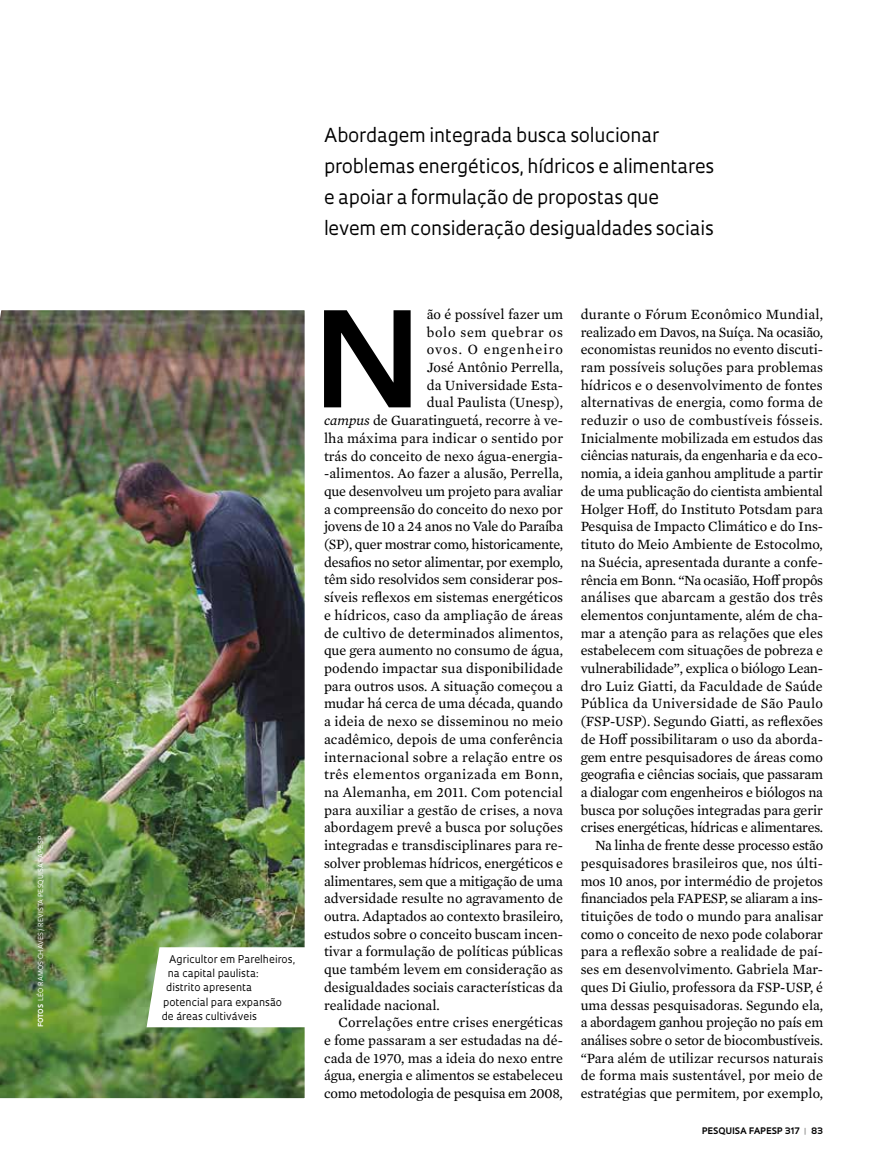
<style>
.page{position:relative;width:885px;height:1169px;background:#fff}
.page>*{position:absolute;margin:0;border:0;box-sizing:border-box;transform-origin:0 0}
.t1{font:800 137.1px "Avenir";color:#000}
.t2{font:18.75px/30.9px "Oculum";letter-spacing:-.01em;color:#000}
.t3{font:14.4px/17.7px "Mercury Text G2";color:#000;text-align:right}
.t4{font:14.4px "Mercury Text G2";letter-spacing:-.02em;color:#000}
.t5{font:14.4px "Mercury Text G2";letter-spacing:.02em;color:#000}
.t6{font:14.4px "Mercury Text G2";letter-spacing:.035em;color:#000}
.t7{font:14.4px "Mercury Text G2";letter-spacing:.05em;color:#000}
.t8{font:14.4px "Mercury Text G2";letter-spacing:.075em;color:#000}
.t9{font:10.35px "Oculum";color:#000}
.t10{font:700 8.7px "Oculum";letter-spacing:.015em;color:#000}
.t11{font:6.75px "Oculum";letter-spacing:.015em;color:#fff}
.s1{font-weight:700}
.s2{font-style:italic}
.s3{color:#9d9d9c}
</style>
<div class="page">
<img style="left:0;top:310px;width:305px;height:789px">
<svg style="left:147px;top:947px;width:158px;height:80px"></svg>
<p class="t11" style="left:36px;top:1027px;width:193px;rotate:-90deg"><span class="s1">FOTOS</span> LÉO RAMOS CHAVES /REVISTA PESQUISA FAPESP</p>
<p class="t9" style="left:169px;top:952px;width:127px">Agricultor em Parelheiros,</p>
<p class="t9" style="left:168px;top:966px;width:92px">na capital paulista:</p>
<p class="t9" style="left:166px;top:980px;width:87px">distrito apresenta</p>
<p class="t9" style="left:163px;top:995px;width:120px">potencial para expansão</p>
<p class="t9" style="left:162px;top:1009px;width:97px">de áreas cultiváveis</p>
<h2 class="t2" style="left:324px;top:119px;width:392px">Abordagem integrada busca solucionar problemas energéticos, hídricos e alimentares e apoiar a formulação de propostas que levem em consideração desigualdades sociais</h2>
<h1 class="t1" style="left:313px;top:278px;width:110px">N</h1>
<p class="t3" style="left:427px;top:304px;width:138px">ão é possível fazer um</p>
<p class="t7" style="left:427px;top:321px;width:138px">bolo sem quebrar os</p>
<p class="t8" style="left:427px;top:339px;width:138px">ovos. O engenheiro</p>
<p class="t3" style="left:427px;top:357px;width:138px">José Antônio Perrella,</p>
<p class="t3" style="left:427px;top:375px;width:138px">da Universidade Esta-</p>
<p class="t3" style="left:427px;top:393px;width:138px">dual Paulista (Unesp),</p>
<p class="t3" style="left:324px;top:411px;width:240px"><span class="s2">campus</span> de Guaratinguetá, recorre à ve-</p>
<p class="t3" style="left:324px;top:428px;width:241px">lha máxima para indicar o sentido por</p>
<p class="t3" style="left:324px;top:446px;width:240px">trás do conceito de nexo água-energia-</p>
<p class="t3" style="left:324px;top:464px;width:240px">-alimentos. Ao fazer a alusão, Perrella,</p>
<p class="t3" style="left:324px;top:481px;width:240px">que desenvolveu um projeto para avaliar</p>
<p class="t3" style="left:324px;top:499px;width:240px">a compreensão do conceito do nexo por</p>
<p class="t3" style="left:324px;top:517px;width:241px">jovens de 10 a 24 anos no Vale do Paraíba</p>
<p class="t4" style="left:324px;top:534px;width:241px">(SP), quer mostrar como, historicamente,</p>
<p class="t4" style="left:324px;top:551px;width:241px">desafios no setor alimentar, por exemplo,</p>
<p class="t3" style="left:324px;top:570px;width:240px">têm sido resolvidos sem considerar pos-</p>
<p class="t3" style="left:324px;top:588px;width:241px">síveis reflexos em sistemas energéticos</p>
<p class="t3" style="left:324px;top:605px;width:241px">e hídricos, caso da ampliação de áreas</p>
<p class="t3" style="left:324px;top:623px;width:241px">de cultivo de determinados alimentos,</p>
<p class="t3" style="left:324px;top:641px;width:240px">que gera aumento no consumo de água,</p>
<p class="t3" style="left:324px;top:658px;width:240px">podendo impactar sua disponibilidade</p>
<p class="t3" style="left:324px;top:676px;width:240px">para outros usos. A situação começou a</p>
<p class="t3" style="left:324px;top:694px;width:241px">mudar há cerca de uma década, quando</p>
<p class="t3" style="left:324px;top:711px;width:240px">a ideia de nexo se disseminou no meio</p>
<p class="t3" style="left:324px;top:729px;width:240px">acadêmico, depois de uma conferência</p>
<p class="t5" style="left:324px;top:746px;width:240px">internacional sobre a relação entre os</p>
<p class="t6" style="left:324px;top:764px;width:240px">três elementos organizada em Bonn,</p>
<p class="t3" style="left:324px;top:782px;width:240px">na Alemanha, em 2011. Com potencial</p>
<p class="t3" style="left:324px;top:800px;width:240px">para auxiliar a gestão de crises, a nova</p>
<p class="t3" style="left:324px;top:818px;width:240px">abordagem prevê a busca por soluções</p>
<p class="t3" style="left:324px;top:835px;width:240px">integradas e transdisciplinares para re-</p>
<p class="t3" style="left:324px;top:853px;width:241px">solver problemas hídricos, energéticos e</p>
<p class="t4" style="left:324px;top:870px;width:240px">alimentares, sem que a mitigação de uma</p>
<p class="t3" style="left:324px;top:889px;width:240px">adversidade resulte no agravamento de</p>
<p class="t3" style="left:324px;top:906px;width:241px">outra. Adaptados ao contexto brasileiro,</p>
<p class="t3" style="left:324px;top:924px;width:240px">estudos sobre o conceito buscam incen-</p>
<p class="t3" style="left:324px;top:942px;width:240px">tivar a formulação de políticas públicas</p>
<p class="t3" style="left:324px;top:959px;width:240px">que também levem em consideração as</p>
<p class="t3" style="left:324px;top:977px;width:240px">desigualdades sociais características da</p>
<p class="t3" style="left:324px;top:995px;width:117px">realidade nacional.</p>
<p class="t3" style="left:338px;top:1012px;width:226px">Correlações entre crises energéticas</p>
<p class="t3" style="left:324px;top:1030px;width:240px">e fome passaram a ser estudadas na dé-</p>
<p class="t3" style="left:324px;top:1048px;width:240px">cada de 1970, mas a ideia do nexo entre</p>
<p class="t3" style="left:324px;top:1066px;width:240px">água, energia e alimentos se estabeleceu</p>
<p class="t3" style="left:324px;top:1083px;width:240px">como metodologia de pesquisa em 2008,</p>
<p class="t3" style="left:581px;top:304px;width:244px">durante o Fórum Econômico Mundial, realizado em Davos, na Suíça. Na ocasião, economistas reunidos no evento discuti&shy;ram possíveis soluções para problemas hídricos e o desenvolvimento de fontes alternativas de energia, como forma de reduzir o uso de combustíveis fósseis.<br>Inicialmente mobilizada em estudos das ciências naturais, da engenharia e da eco&shy;nomia, a ideia ganhou amplitude a partir de uma publicação do cientista ambiental Holger Hoff, do Instituto Potsdam para Pesquisa de Impacto Climático e do Ins&shy;tituto do Meio Ambiente de Estocolmo, na Suécia, apresentada durante a confe&shy;rência em Bonn. “Na ocasião, Hoff propôs análises que abarcam a gestão dos três elementos conjuntamente, além de cha&shy;mar a atenção para as relações que eles estabelecem com situações de pobreza e vulnerabilidade”, explica o biólogo Lean&shy;dro Luiz Giatti, da Faculdade de Saúde Pública da Universidade de São Paulo (FSP-USP). Segundo Giatti, as reflexões de Hoff possibilitaram o uso da aborda&shy;gem entre pesquisadores de áreas como geografia e ciências sociais, que passaram a dialogar com engenheiros e biólogos na busca por soluções integradas para gerir crises energéticas, hídricas e alimentares.<br>Na linha de frente desse processo estão pesquisadores brasileiros que, nos últi&shy;mos 10 anos, por intermédio de projetos financiados pela FAPESP, se aliaram a ins&shy;tituições de todo o mundo para analisar como o conceito de nexo pode colaborar para a reflexão sobre a realidade de paí&shy;ses em desenvolvimento. Gabriela Mar&shy;ques Di Giulio, professora da FSP-USP, é uma dessas pesquisadoras. Segundo ela, a abordagem ganhou projeção no país em análises sobre o setor de biocombustíveis. “Para além de utilizar recursos naturais de forma mais sustentável, por meio de estratégias que permitem, por exemplo,</p>
<p class="t10" style="left:702px;top:1124px;width:123px">PESQUISA FAPESP 317 <span class="s3">|</span> 83</p>
</div>
